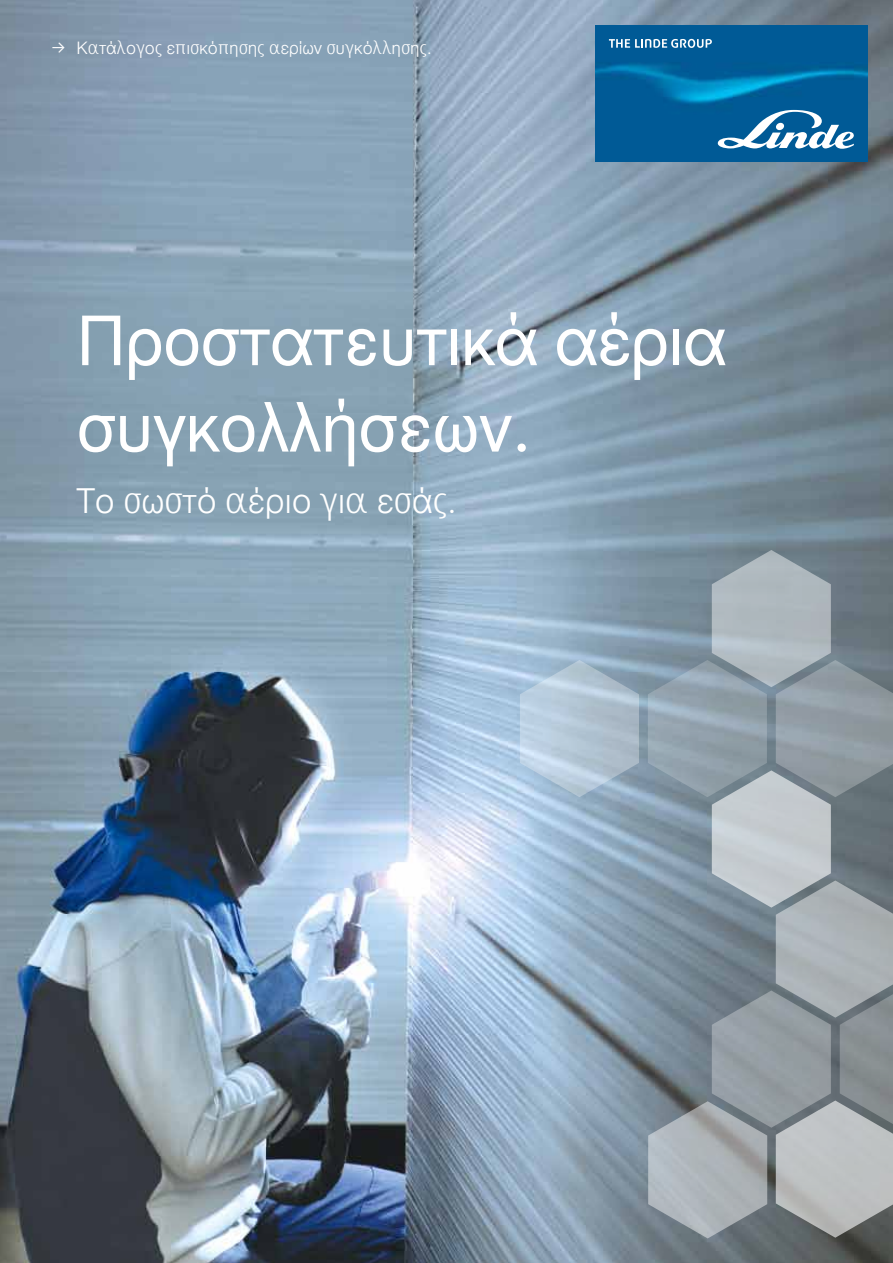
<style>
.page{position:relative;width:893px;height:1263px;background:#fff}
.page>*{position:absolute;margin:0;border:0;box-sizing:border-box;transform-origin:0 0}
.t1{font:72px/86.4px "Linde Dax Global";letter-spacing:-.01em;color:#fff}
.t2{font:300 36px "Linde Dax Global";letter-spacing:-.01em;color:#fff}
.t3{font:300 18px "Linde Dax Global";letter-spacing:-.01em;color:#fff}
.s1{font-weight:400}
</style>
<div class="page">
<img style="left:0;top:0;width:893px;height:1263px">
<img style="left:595px;top:26px;width:272px;height:136px">
<svg style="left:718px;top:110px;width:136px;height:39px"></svg>
<svg style="left:609px;top:39px;width:103px;height:9px"></svg>
<svg style="left:520px;top:660px;width:119px;height:137px"></svg>
<svg style="left:648px;top:550px;width:245px;height:688px"></svg>
<p class="t3" style="left:51px;top:37px;width:382px"><span class="s1">→</span> Κατάλογος επισκόπησης αερίων συγκόλλησης.</p>
<h1 class="t1" style="left:77px;top:297px;width:651px">Προστατευτικά αέρια συγκολλήσεων.</h1>
<h2 class="t2" style="left:77px;top:479px;width:382px">Το σωστό αέριο για εσάς.</h2>
</div>
